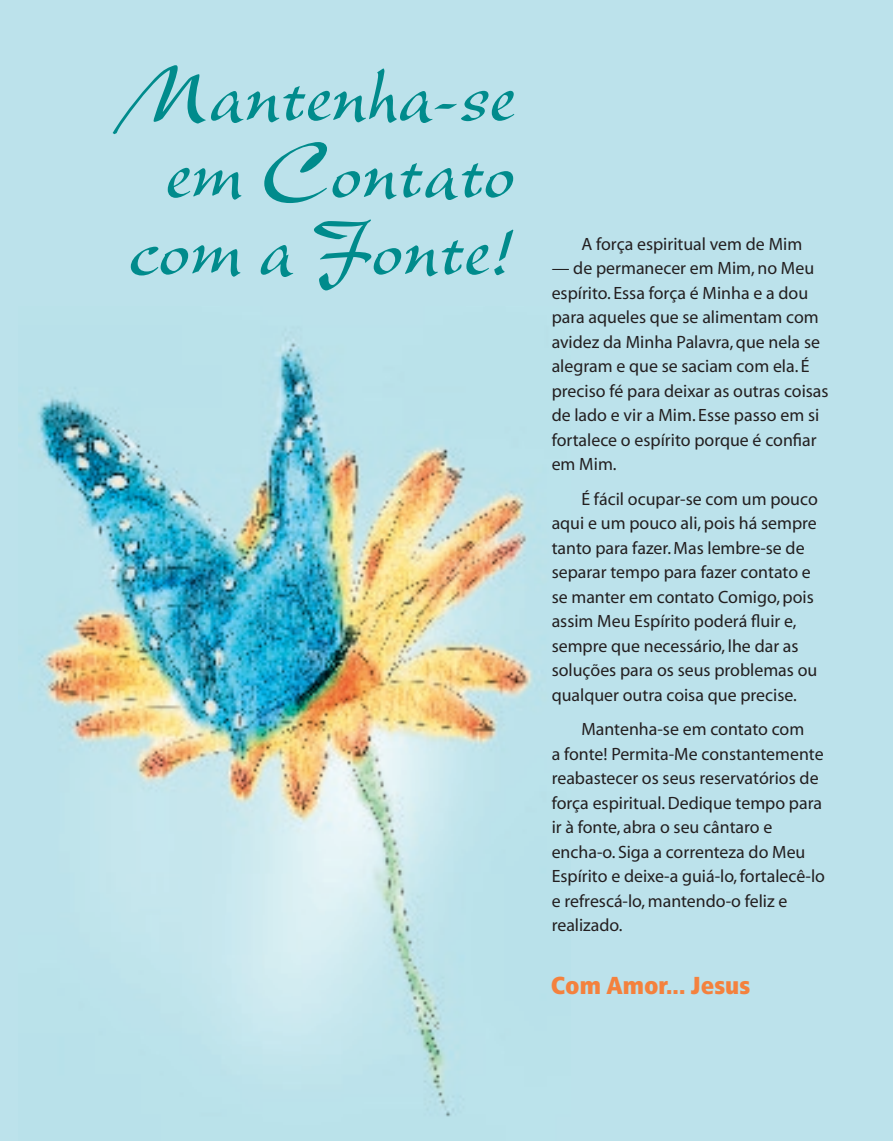
<style>
.page{position:relative;width:893px;height:1141px;background:#bce2eb}
.page>*{position:absolute;margin:0;border:0;box-sizing:border-box;transform-origin:0 0}
.t1{font:84px/77px "New Berolina";color:#008b8c;text-align:right}
.t2{font:900 condensed 24.5px "Frutiger";color:#f4813d}
.t3{font:17.85px/24.5px "Myriad";color:#231f20}
</style>
<div class="page">
<img style="left:37px;top:339px;width:495px;height:778px">
<h1 class="t1" style="left:115px;top:56px;width:402px">Mantenha-se em Contato com a Fonte!</h1>
<p class="t3" style="left:581px;top:232px;width:222px">A força espiritual vem de Mim</p>
<p class="t3" style="left:552px;top:257px;width:278px">— de permanecer em Mim, no Meu espírito. Essa força é Minha e a dou para aqueles que se alimentam com avidez da Minha Palavra, que nela se alegram e que se saciam com ela. É preciso fé para deixar as outras coisas de lado e vir a Mim. Esse passo em si fortalece o espírito porque é confiar em Mim.</p>
<p class="t3" style="left:552px;top:487px;width:268px;text-indent:30px">É fácil ocupar-se com um pouco aqui e um pouco ali, pois há sempre tanto para fazer. Mas lembre-se de separar tempo para fazer contato e se manter em contato Comigo, pois assim Meu Espírito poderá fluir e, sempre que necessário, lhe dar as soluções para os seus problemas ou qualquer outra coisa que precise.</p>
<p class="t3" style="left:552px;top:718px;width:275px;text-indent:30px">Mantenha-se em contato com<br>a fonte! Permita-Me constantemente reabastecer os seus reservatórios de força espiritual. Dedique tempo para ir à fonte, abra o seu cântaro e encha-o. Siga a correnteza do Meu<br>Espírito e deixe-a guiá-lo, fortalecê-lo e refrescá-lo, mantendo-o feliz e realizado.</p>
<h2 class="t2" style="left:551px;top:970px;width:201px">Com Amor... Jesus</h2>
</div>
